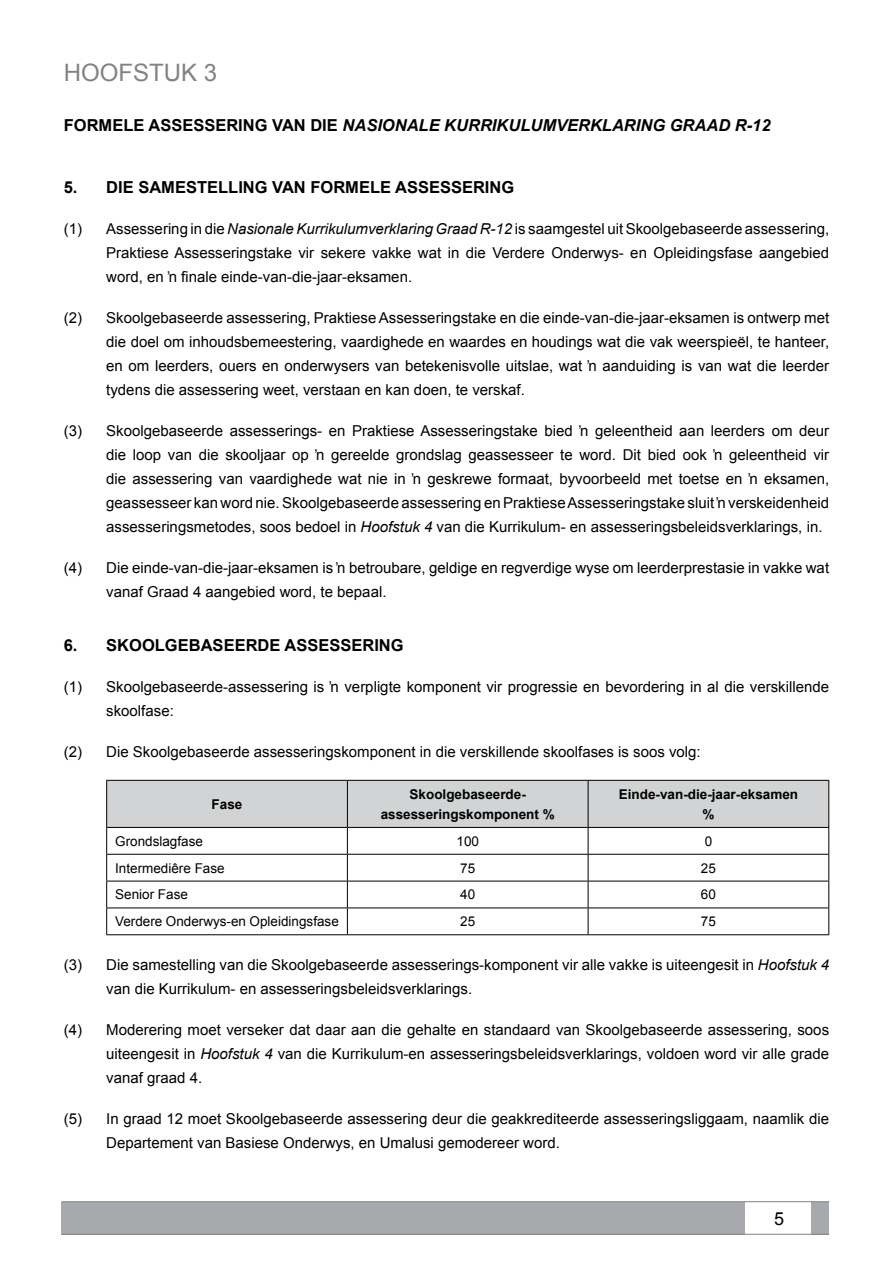
<style>
.page{position:relative;width:893px;height:1263px;background:#fff}
.page>*{position:absolute;margin:0;border:0;box-sizing:border-box;transform-origin:0 0}
.t1{font:24px "Arial";color:#808285}
.t2{font:18px "Arial";color:#000}
.t3{font:700 16.5px "Arial";color:#000}
.t4{font:italic 700 16.5px "Arial";color:#000}
.t5{font:15px/24px "Arial";color:#000;text-align:justify}
.t6{font:13.5px "Arial";color:#000}
.t7{font:700 13.5px/20.2px "Arial";color:#000;text-align:center}
.s1{font-style:normal}
.s2{font-style:italic}
</style>
<div class="page">
<div style="left:62px;top:1202px;width:683px;height:32px;background:#a7a9ac"></div>
<div style="left:812px;top:1202px;width:17px;height:32px;background:#a7a9ac"></div>
<hr style="left:62px;top:1234px;width:767px;height:1px;background:#808285">
<hr style="left:62px;top:1201px;width:767px;height:1px;background:#808285">
<svg style="left:106px;top:780px;width:723px;height:154px"></svg>
<hr style="left:106px;top:934px;width:241px;height:1px;background:#000">
<hr style="left:347px;top:934px;width:241px;height:1px;background:#000">
<hr style="left:588px;top:934px;width:241px;height:1px;background:#000">
<h1 class="t1" style="left:64px;top:57px;width:155px">HOOFSTUK 3</h1>
<p class="t4" style="left:64px;top:114px;width:708px"><span class="s1">FORMELE ASSESSERING VAN DIE</span> NASIONALE KURRIKULUMVERKLARING GRAAD R-12</p>
<p class="t3" style="left:64px;top:176px;width:452px">5. DIE SAMESTELLING VAN FORMELE ASSESSERING</p>
<p class="t5" style="left:106px;top:217px;width:724px;text-indent:-43px">(1) Assessering in die <span class="s2">Nasionale Kurrikulumverklaring Graad R-12</span> is saamgestel uit Skoolgebaseerde assessering, Praktiese Assesseringstake vir sekere vakke wat in die Verdere Onderwys- en Opleidingsfase aangebied word, en ŉ finale einde-van-die-jaar-eksamen.</p>
<p class="t5" style="left:106px;top:306px;width:724px;text-indent:-43px">(2) Skoolgebaseerde assessering, Praktiese Assesseringstake en die einde-van-die-jaar-eksamen is ontwerp met die doel om inhoudsbemeestering, vaardighede en waardes en houdings wat die vak weerspieël, te hanteer, en om leerders, ouers en onderwysers van betekenisvolle uitslae, wat ŉ aanduiding is van wat die leerder tydens die assessering weet, verstaan en kan doen, te verskaf.</p>
<p class="t5" style="left:106px;top:419px;width:724px;text-indent:-43px">(3) Skoolgebaseerde assesserings- en Praktiese Assesseringstake bied ŉ geleentheid aan leerders om deur die loop van die skooljaar op ŉ gereelde grondslag geassesseer te word. Dit bied ook ŉ geleentheid vir die assessering van vaardighede wat nie in ŉ geskrewe formaat, byvoorbeeld met toetse en ŉ eksamen, geassesseer kan word nie. Skoolgebaseerde assessering en Praktiese Assesseringstake sluit ŉ verskeidenheid assesseringsmetodes, soos bedoel in <span class="s2">Hoofstuk 4</span> van die Kurrikulum- en assesseringsbeleidsverklarings, in.</p>
<p class="t5" style="left:106px;top:556px;width:724px;text-indent:-43px">(4) Die einde-van-die-jaar-eksamen is ŉ betroubare, geldige en regverdige wyse om leerderprestasie in vakke wat vanaf Graad 4 aangebied word, te bepaal.</p>
<p class="t3" style="left:64px;top:634px;width:341px">6. SKOOLGEBASEERDE ASSESSERING</p>
<p class="t5" style="left:106px;top:675px;width:724px;text-indent:-43px">(1) Skoolgebaseerde-assessering is ŉ verpligte komponent vir progressie en bevordering in al die verskillende skoolfase:</p>
<p class="t5" style="left:64px;top:740px;width:638px">(2) Die Skoolgebaseerde assesseringskomponent in die verskillende skoolfases is soos volg:</p>
<p class="t7" style="left:212px;top:794px;width:32px">Fase</p>
<p class="t7" style="left:381px;top:784px;width:176px">Skoolgebaseerde&shy;assesseringskomponent %</p>
<p class="t7" style="left:619px;top:784px;width:181px">Einde-van-die-jaar-eksamen %</p>
<p class="t6" style="left:115px;top:832px;width:89px">Grondslagfase</p>
<p class="t6" style="left:456px;top:832px;width:24px">100</p>
<p class="t6" style="left:705px;top:832px;width:9px">0</p>
<p class="t6" style="left:115px;top:859px;width:111px">Intermediêre Fase</p>
<p class="t6" style="left:460px;top:859px;width:17px">75</p>
<p class="t6" style="left:701px;top:859px;width:17px">25</p>
<p class="t6" style="left:115px;top:886px;width:74px">Senior Fase</p>
<p class="t6" style="left:460px;top:886px;width:17px">40</p>
<p class="t6" style="left:701px;top:886px;width:17px">60</p>
<p class="t6" style="left:115px;top:913px;width:225px">Verdere Onderwys-en Opleidingsfase</p>
<p class="t6" style="left:460px;top:913px;width:17px">25</p>
<p class="t6" style="left:701px;top:913px;width:17px">75</p>
<p class="t5" style="left:106px;top:953px;width:724px;text-indent:-43px">(3) Die samestelling van die Skoolgebaseerde assesserings-komponent vir alle vakke is uiteengesit in <span class="s2">Hoofstuk 4 </span>van die Kurrikulum- en assesseringsbeleidsverklarings.</p>
<p class="t5" style="left:106px;top:1018px;width:724px;text-indent:-43px">(4) Moderering moet verseker dat daar aan die gehalte en standaard van Skoolgebaseerde assessering, soos uiteengesit in <span class="s2">Hoofstuk 4</span> van die Kurrikulum-en assesseringsbeleidsverklarings, voldoen word vir alle grade vanaf graad 4.</p>
<p class="t5" style="left:106px;top:1107px;width:724px;text-indent:-43px">(5) In graad 12 moet Skoolgebaseerde assessering deur die geakkrediteerde assesseringsliggaam, naamlik die<br>Departement van Basiese Onderwys, en Umalusi gemodereer word.</p>
<p class="t2" style="left:774px;top:1207px;width:12px">5</p>
</div>
